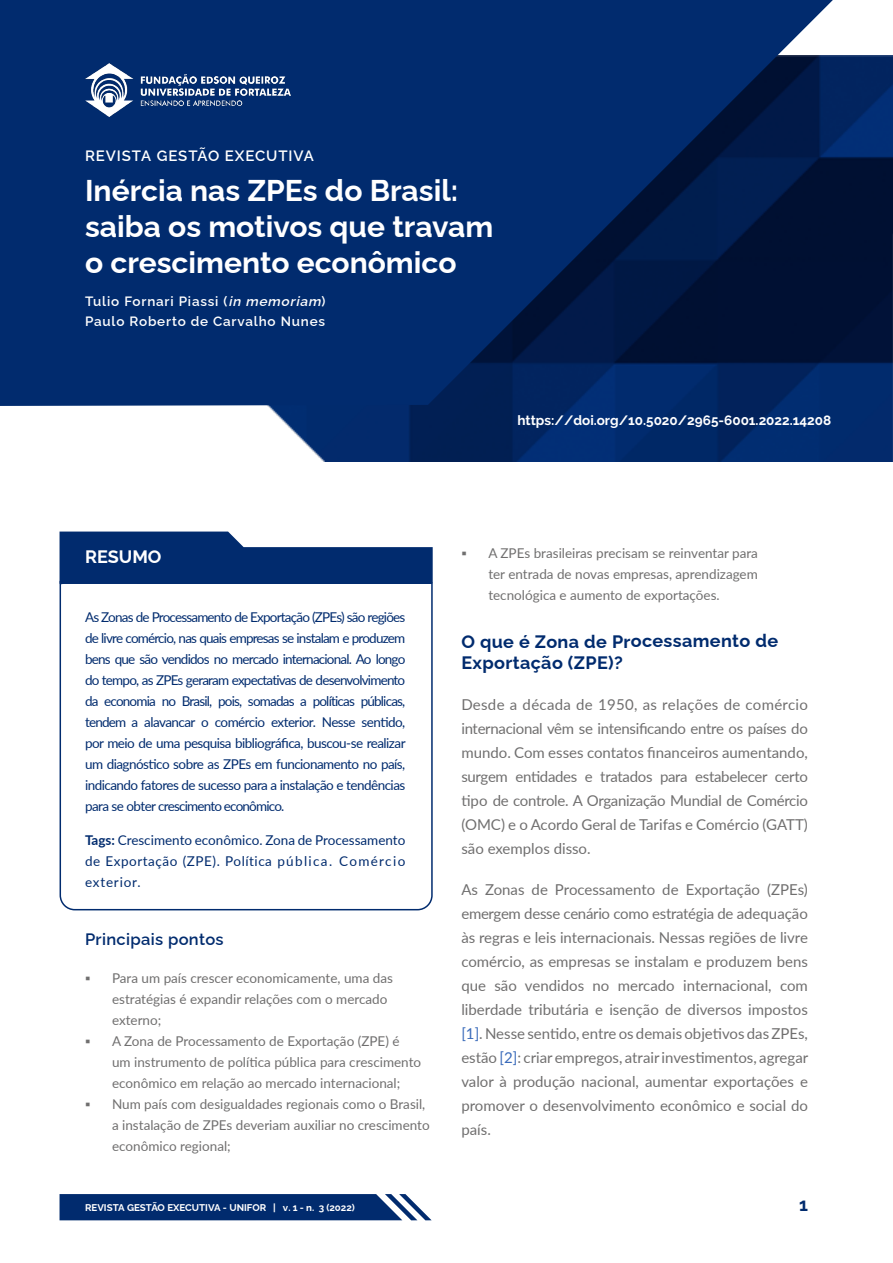
<style>
.page{position:relative;width:893px;height:1263px;background:#fff}
.page>*{position:absolute;margin:0;border:0;box-sizing:border-box;transform-origin:0 0}
.t1{font:700 30px/36px "Raleway";color:#fff}
.t2{font:700 18px/21.6px "Raleway";letter-spacing:.02em;color:#012b6e}
.t3{font:700 18px "Raleway";color:#fff}
.t4{font:600 16.5px "Raleway";letter-spacing:.02em;color:#012b6e}
.t5{font:15px/24px "Lato";color:#706f6f;text-align:justify}
.t6{font:600 15px "Raleway";letter-spacing:.06em;color:#fff}
.t7{font:13.5px/21px "Lato";letter-spacing:-.02em;color:#012b6e;text-align:justify}
.t8{font:13.5px/21px "Lato";color:#706f6f}
.t9{font:600 13.5px/19.5px "Raleway";letter-spacing:.06em;color:#fff}
.t10{font:700 13.5px "Raleway";color:#fff}
.t11{font:700 9.75px "Raleway";color:#fff}
.s1{font-style:italic}
.s2{font-weight:700}
.s3{color:#3a6bba}
</style>
<div class="page">
<img style="left:267px;top:55px;width:626px;height:407px">
<svg style="left:0;top:0;width:843px;height:406px;background:#022764"></svg>
<img style="left:85px;top:64px;width:206px;height:52px">
<svg style="left:60px;top:1194px;width:372px;height:26px;background:#153c79"></svg>
<svg style="left:59px;top:578px;width:374px;height:333px"></svg>
<svg style="left:60px;top:531px;width:373px;height:52px"></svg>
<p class="t6" style="left:85px;top:144px;width:230px">REVISTA GESTÃO EXECUTIVA</p>
<h1 class="t1" style="left:85px;top:169px;width:410px">Inércia nas ZPEs do Brasil: saiba os motivos que travam o crescimento econômico</h1>
<p class="t9" style="left:85px;top:290px;width:242px">Tulio Fornari Piassi (<span class="s1">in memoriam</span>)<br>Paulo Roberto de Carvalho Nunes</p>
<p class="t10" style="left:517px;top:412px;width:315px">https://doi.org/10.5020/2965-6001.2022.14208</p>
<p class="t3" style="left:85px;top:543px;width:78px">RESUMO</p>
<p class="t7" style="left:85px;top:606px;width:322px">As Zonas de Processamento de Exportação (ZPEs) são regiões de livre comércio, nas quais empresas se instalam e produzem bens que são vendidos no mercado internacional. Ao longo do tempo, as ZPEs geraram expectativas de desenvolvimento da economia no Brasil, pois, somadas a políticas públicas, tendem a alavancar o comércio exterior. Nesse sentido, por meio de uma pesquisa bibliográfica, buscou-se realizar um diagnóstico sobre as ZPEs em funcionamento no país, indicando fatores de sucesso para a instalação e tendências para se obter crescimento econômico.</p>
<p class="t7" style="left:85px;top:829px;width:322px"><span class="s2">Tags:</span> Crescimento econômico. Zona de Processamento de Exportação (ZPE). Política pública. Comércio exterior.</p>
<p class="t4" style="left:85px;top:926px;width:140px">Principais pontos</p>
<p class="t8" style="left:112px;top:967px;width:282px;text-indent:-27px">▪ Para um país crescer economicamente, uma das estratégias é expandir relações com o mercado externo;</p>
<p class="t8" style="left:112px;top:1030px;width:311px;text-indent:-27px">▪ A Zona de Processamento de Exportação (ZPE) é um instrumento de política pública para crescimento econômico em relação ao mercado internacional;</p>
<p class="t8" style="left:112px;top:1093px;width:319px;text-indent:-27px">▪ Num país com desigualdades regionais como o Brasil, a instalação de ZPEs deveriam auxiliar no crescimento econômico regional;</p>
<p class="t11" style="left:85px;top:1199px;width:271px">REVISTA GESTÃO EXECUTIVA - UNIFOR | v. 1 - n. 3 (2022)</p>
<p class="t8" style="left:488px;top:542px;width:271px;text-align:justify;text-indent:-27px">▪ A ZPEs brasileiras precisam se reinventar para ter entrada de novas empresas, aprendizagem tecnológica e aumento de exportações.</p>
<p class="t2" style="left:461px;top:628px;width:318px">O que é Zona de Processamento de<br>Exportação (ZPE)?</p>
<p class="t5" style="left:461px;top:692px;width:348px">Desde a década de 1950, as relações de comércio internacional vêm se intensificando entre os países do mundo. Com esses contatos financeiros aumentando, surgem entidades e tratados para estabelecer certo tipo de controle. A Organização Mundial de Comércio (OMC) e o Acordo Geral de Tarifas e Comércio (GATT) são exemplos disso.</p>
<p class="t5" style="left:461px;top:877px;width:348px">As Zonas de Processamento de Exportação (ZPEs) emergem desse cenário como estratégia de adequação às regras e leis internacionais. Nessas regiões de livre comércio, as empresas se instalam e produzem bens que são vendidos no mercado internacional, com liberdade tributária e isenção de diversos impostos <span class="s3">[1]</span>. Nesse sentido, entre os demais objetivos das ZPEs, estão <span class="s3">[2]</span>: criar empregos, atrair investimentos, agregar valor à produção nacional, aumentar exportações e promover o desenvolvimento econômico e social do país.</p>
<p class="t2" style="left:799px;top:1192px;width:10px">1</p>
</div>
